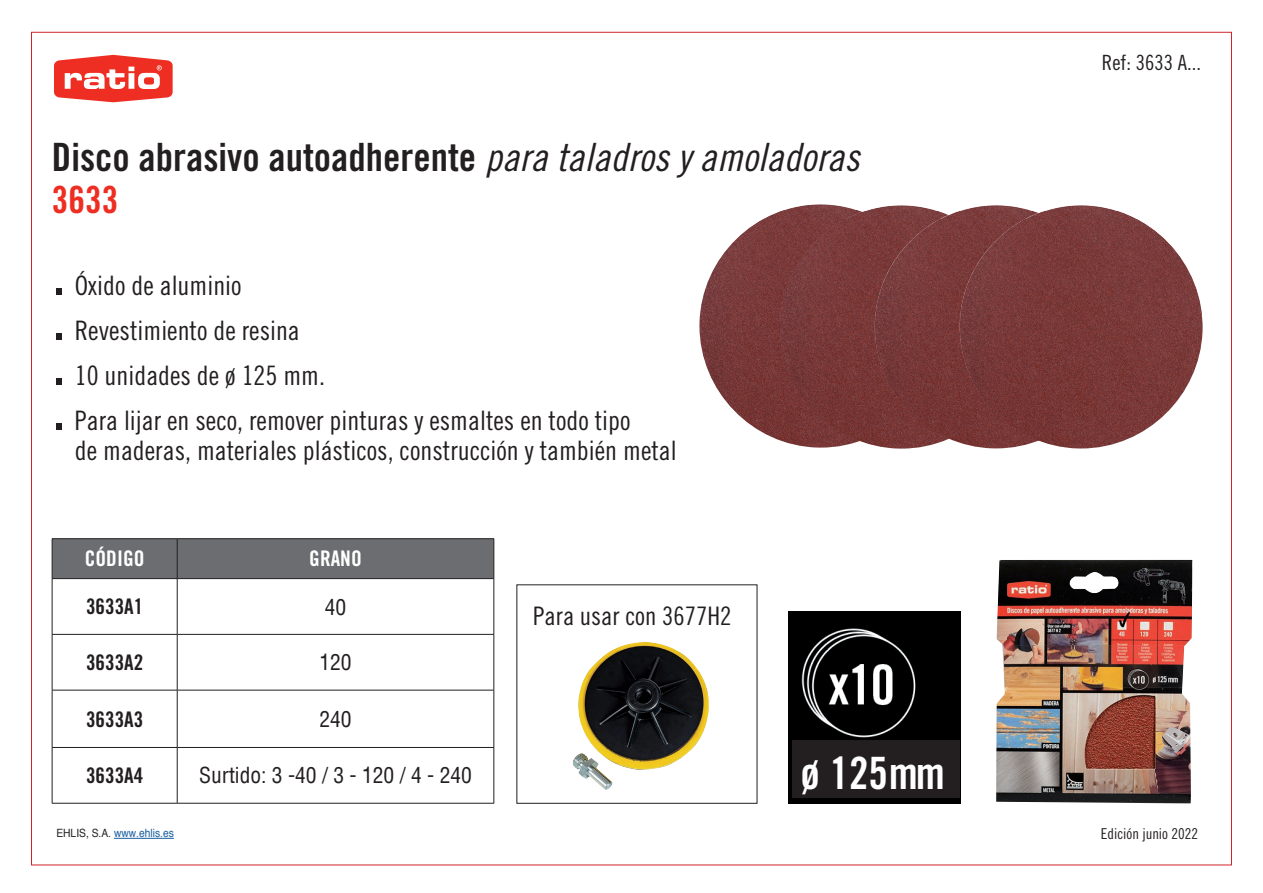
<style>
.page{position:relative;width:1263px;height:893px;background:#fff}
.page>*{position:absolute;margin:0;border:0;box-sizing:border-box;transform-origin:0 0}
.t1{font:63.9px "Trade Gothic LT Std Cn 18";color:#231f20}
.t2{font:44.55px "Trade Gothic LT Std Bd Cn 20";color:#fff}
.t3{font:39px "Trade Gothic LT Std Bd Cn 20";color:#231f20}
.t4{font:37.5px "Trade Gothic LT Std Bd Cn 20";color:#ee2e22}
.t5{font:26.85px/30px "Trade Gothic LT Std Cn 18";color:#231f20}
.t6{font:25.5px "Trade Gothic LT Std Cn 18";color:#231f20}
.t7{font:condensed 21.45px "Helvetica";color:#231f20}
.t8{font:21.45px "Trade Gothic LT Std Bd Cn 20";color:#231f20}
.t9{font:21.45px "Trade Gothic LT Std Bd Cn 20";color:#fff}
.t10{font:21px "Trade Gothic LT Std Cn 18";color:#231f20}
.t11{font:15px "Trade Gothic LT Std Cn 18";color:#231f20}
.t12{font:11.4px "Helvetica";color:#175d9e;scale:.9 1}
.s1{font-family:"Trade Gothic LT Std Cn 18 Obl"}
.s2{color:#231f20}
</style>
<div class="page">
<hr style="left:114px;top:838px;width:60px;height:1px;background:#175d9e">
<svg style="left:54px;top:55px;width:119px;height:47px"></svg>
<div style="left:53px;top:539px;width:441px;height:39px;background:#6c6d70"></div>
<hr style="left:52px;top:579px;width:1px;height:55px;background:#231f20">
<hr style="left:177px;top:579px;width:1px;height:55px;background:#231f20">
<hr style="left:494px;top:579px;width:1px;height:55px;background:#231f20">
<hr style="left:52px;top:634px;width:125px;height:1px;background:#231f20">
<hr style="left:52px;top:635px;width:1px;height:55px;background:#231f20">
<hr style="left:177px;top:634px;width:317px;height:1px;background:#231f20">
<hr style="left:177px;top:635px;width:1px;height:55px;background:#231f20">
<hr style="left:494px;top:635px;width:1px;height:55px;background:#231f20">
<hr style="left:52px;top:690px;width:125px;height:1px;background:#231f20">
<hr style="left:52px;top:690px;width:1px;height:57px;background:#231f20">
<hr style="left:177px;top:690px;width:317px;height:1px;background:#231f20">
<hr style="left:177px;top:690px;width:1px;height:57px;background:#231f20">
<hr style="left:494px;top:690px;width:1px;height:57px;background:#231f20">
<hr style="left:52px;top:747px;width:125px;height:1px;background:#231f20">
<hr style="left:52px;top:748px;width:1px;height:55px;background:#231f20">
<hr style="left:177px;top:747px;width:317px;height:1px;background:#231f20">
<hr style="left:177px;top:748px;width:1px;height:55px;background:#231f20">
<hr style="left:494px;top:748px;width:1px;height:55px;background:#231f20">
<hr style="left:52px;top:803px;width:125px;height:1px;background:#231f20">
<hr style="left:177px;top:803px;width:317px;height:1px;background:#231f20">
<hr style="left:52px;top:538px;width:125px;height:1px;background:#231f20">
<hr style="left:52px;top:539px;width:1px;height:39px;background:#231f20">
<hr style="left:177px;top:538px;width:317px;height:1px;background:#231f20">
<hr style="left:177px;top:539px;width:1px;height:39px;background:#231f20">
<hr style="left:494px;top:539px;width:1px;height:39px;background:#231f20">
<hr style="left:52px;top:578px;width:125px;height:1px;background:#231f20">
<hr style="left:177px;top:578px;width:317px;height:1px;background:#231f20">
<img style="left:573px;top:642px;width:136px;height:148px">
<img style="left:699px;top:204px;width:132px;height:237px">
<img style="left:780px;top:205px;width:225px;height:244px">
<img style="left:875px;top:205px;width:83px;height:243px">
<img style="left:958px;top:205px;width:245px;height:243px">
<img style="left:789px;top:612px;width:172px;height:191px">
<img style="left:996px;top:560px;width:196px;height:243px">
<div style="left:792px;top:740px;width:168px;height:58px;background:#231f20"></div>
<h3 class="t3" style="left:52px;top:133px;width:809px">Disco abrasivo autoadherente <span class="s1">para taladros y amoladoras</span></h3>
<h3 class="t4" style="left:52px;top:176px;width:68px">3633</h3>
<h1 class="t1" style="left:52px;top:234px;width:16px">.</h1>
<h1 class="t1" style="left:52px;top:279px;width:16px">.</h1>
<h1 class="t1" style="left:52px;top:324px;width:16px">.</h1>
<h1 class="t1" style="left:52px;top:369px;width:16px">.</h1>
<p class="t5" style="left:75px;top:270px;width:168px">Óxido de aluminio</p>
<p class="t5" style="left:75px;top:315px;width:226px">Revestimiento de resina</p>
<p class="t5" style="left:75px;top:360px;width:252px">10 unidades de ø 125 mm.</p>
<p class="t5" style="left:75px;top:405px;width:603px">Para lijar en seco, remover pinturas y esmaltes en todo tipo<br>de maderas, materiales plásticos, construcción y también metal</p>
<p class="t9" style="left:85px;top:546px;width:61px">CÓDIGO</p>
<p class="t9" style="left:309px;top:546px;width:54px">GRANO</p>
<p class="t8" style="left:86px;top:594px;width:59px">3633A1</p>
<p class="t7" style="left:325px;top:593px;width:23px">40</p>
<p class="t8" style="left:86px;top:649px;width:59px">3633A2</p>
<p class="t7" style="left:319px;top:649px;width:34px">120</p>
<p class="t8" style="left:86px;top:706px;width:59px">3633A3</p>
<p class="t7" style="left:319px;top:706px;width:34px">240</p>
<p class="t8" style="left:86px;top:762px;width:59px">3633A4</p>
<p class="t7" style="left:199px;top:762px;width:274px">Surtido: 3 -40 / 3 - 120 / 4 - 240</p>
<p class="t6" style="left:533px;top:601px;width:200px">Para usar con 3677H2</p>
<h2 class="t2" style="left:801px;top:746px;width:146px">ø 125 mm</h2>
<p class="t10" style="left:1102px;top:50px;width:101px">Ref: 3633 A...</p>
<p class="t12" style="left:56px;top:825px;width:132px"><span class="s2">EHLIS, S.A.</span> www.ehlis.es</p>
<p class="t11" style="left:1101px;top:825px;width:99px">Edición junio 2022</p>
</div>
